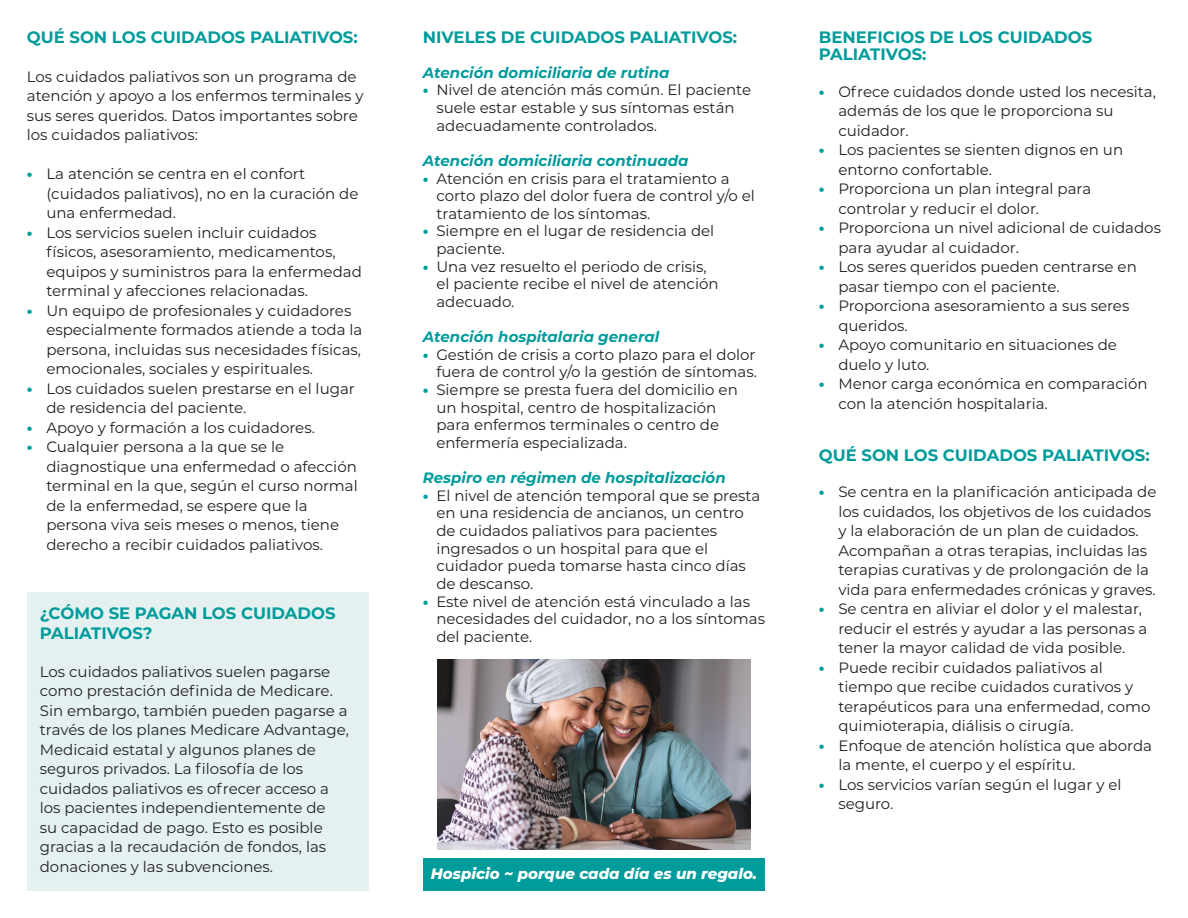
<style>
.page{position:relative;width:1188px;height:918px;background:#fff}
.page>*{position:absolute;margin:0;border:0;box-sizing:border-box;transform-origin:0 0}
.t1{font:700 16.5px/17.2px "Montserrat";color:#009b9b}
.t2{font:15px/19.5px "Montserrat";color:#231f20}
.t3{font:italic 700 15px "Montserrat";color:#009b9b}
.t4{font:italic 800 15px "Montserrat";color:#fff}
.s1{font-weight:800;color:#009b9b}
</style>
<div class="page">
<div style="left:423px;top:859px;width:342px;height:32px;background:#009b9b"></div>
<div style="left:27px;top:592px;width:342px;height:298px;background:#e5f1f1"></div>
<img style="left:437px;top:660px;width:313px;height:190px">
<p class="t1" style="left:27px;top:28px;width:332px">QUÉ SON LOS CUIDADOS PALIATIVOS:</p>
<p class="t2" style="left:27px;top:66px;width:338px">Los cuidados paliativos son un programa de atención y apoyo a los enfermos terminales y sus seres queridos. Datos importantes sobre los cuidados paliativos:</p>
<p class="t2" style="left:46px;top:164px;width:314px;text-indent:-20px"><span class="s1">•</span> La atención se centra en el confort (cuidados paliativos), no en la curación de una enfermedad.</p>
<p class="t2" style="left:46px;top:222px;width:317px;text-indent:-20px"><span class="s1">•</span> Los servicios suelen incluir cuidados físicos, asesoramiento, medicamentos, equipos y suministros para la enfermedad terminal y afecciones relacionadas.</p>
<p class="t2" style="left:46px;top:300px;width:318px;text-indent:-20px"><span class="s1">•</span> Un equipo de profesionales y cuidadores especialmente formados atiende a toda la persona, incluidas sus necesidades físicas, emocionales, sociales y espirituales.</p>
<p class="t2" style="left:46px;top:378px;width:310px;text-indent:-20px"><span class="s1">•</span> Los cuidados suelen prestarse en el lugar de residencia del paciente.</p>
<p class="t2" style="left:27px;top:417px;width:289px"><span class="s1">•</span> Apoyo y formación a los cuidadores.</p>
<p class="t2" style="left:46px;top:437px;width:313px;text-indent:-20px"><span class="s1">•</span> Cualquier persona a la que se le diagnostique una enfermedad o afección terminal en la que, según el curso normal de la enfermedad, se espere que la persona viva seis meses o menos, tiene derecho a recibir cuidados paliativos.</p>
<p class="t1" style="left:40px;top:603px;width:297px;line-height:19.8px">¿CÓMO SE PAGAN LOS CUIDADOS<br>PALIATIVOS?</p>
<p class="t2" style="left:40px;top:661px;width:311px">Los cuidados paliativos suelen pagarse como prestación definida de Medicare.<br>Sin embargo, también pueden pagarse a través de los planes Medicare Advantage, Medicaid estatal y algunos planes de seguros privados. La filosofía de los cuidados paliativos es ofrecer acceso a los pacientes independientemente de<br>su capacidad de pago. Esto es posible gracias a la recaudación de fondos, las donaciones y las subvenciones.</p>
<p class="t1" style="left:423px;top:28px;width:316px">NIVELES DE CUIDADOS PALIATIVOS:</p>
<p class="t3" style="left:423px;top:62px;width:248px">Atención domiciliaria de rutina</p>
<p class="t2" style="left:436px;top:81px;width:316px;line-height:17.7px;text-indent:-14px"><span class="s1">•</span> Nivel de atención más común. El paciente suele estar estable y sus síntomas están adecuadamente controlados.</p>
<p class="t3" style="left:423px;top:150px;width:267px">Atención domiciliaria continuada</p>
<p class="t2" style="left:436px;top:169px;width:320px;line-height:17.7px;text-indent:-14px"><span class="s1">•</span> Atención en crisis para el tratamiento a corto plazo del dolor fuera de control y/o el tratamiento de los síntomas.</p>
<p class="t2" style="left:436px;top:222px;width:279px;line-height:17.7px;text-indent:-14px"><span class="s1">•</span> Siempre en el lugar de residencia del paciente.</p>
<p class="t2" style="left:436px;top:257px;width:284px;line-height:17.7px;text-indent:-14px"><span class="s1">•</span> Una vez resuelto el periodo de crisis, el paciente recibe el nivel de atención adecuado.</p>
<p class="t3" style="left:423px;top:326px;width:238px">Atención hospitalaria general</p>
<p class="t2" style="left:423px;top:345px;width:336px;line-height:17.7px;text-align:right"><span class="s1">•</span> Gestión de crisis a corto plazo para el dolor fuera de control y/o la gestión de síntomas.</p>
<p class="t2" style="left:436px;top:380px;width:303px;line-height:17.7px;text-indent:-14px"><span class="s1">•</span> Siempre se presta fuera del domicilio en un hospital, centro de hospitalización para enfermos terminales o centro de enfermería especializada.</p>
<p class="t3" style="left:423px;top:467px;width:304px">Respiro en régimen de hospitalización</p>
<p class="t2" style="left:436px;top:486px;width:326px;line-height:17.7px;text-indent:-14px"><span class="s1">•</span> El nivel de atención temporal que se presta en una residencia de ancianos, un centro de cuidados paliativos para pacientes ingresados o un hospital para que el cuidador pueda tomarse hasta cinco días de descanso.</p>
<p class="t2" style="left:436px;top:592px;width:330px;line-height:17.7px;text-indent:-14px"><span class="s1">•</span> Este nivel de atención está vinculado a las necesidades del cuidador, no a los síntomas del paciente.</p>
<p class="t4" style="left:431px;top:863px;width:328px">Hospicio ~ porque cada día es un regalo.</p>
<p class="t1" style="left:819px;top:28px;width:275px">BENEFICIOS DE LOS CUIDADOS<br>PALIATIVOS:</p>
<p class="t2" style="left:838px;top:81px;width:319px;text-indent:-20px"><span class="s1">•</span> Ofrece cuidados donde usted los necesita, además de los que le proporciona su cuidador.</p>
<p class="t2" style="left:838px;top:140px;width:286px;text-indent:-20px"><span class="s1">•</span> Los pacientes se sienten dignos en un entorno confortable.</p>
<p class="t2" style="left:838px;top:179px;width:254px;text-indent:-20px"><span class="s1">•</span> Proporciona un plan integral para controlar y reducir el dolor.</p>
<p class="t2" style="left:838px;top:218px;width:324px;text-indent:-20px"><span class="s1">•</span> Proporciona un nivel adicional de cuidados para ayudar al cuidador.</p>
<p class="t2" style="left:838px;top:257px;width:300px;text-indent:-20px"><span class="s1">•</span> Los seres queridos pueden centrarse en pasar tiempo con el paciente.</p>
<p class="t2" style="left:838px;top:296px;width:292px;text-indent:-20px"><span class="s1">•</span> Proporciona asesoramiento a sus seres queridos.</p>
<p class="t2" style="left:838px;top:335px;width:280px;text-indent:-20px"><span class="s1">•</span> Apoyo comunitario en situaciones de duelo y luto.</p>
<p class="t2" style="left:838px;top:374px;width:311px;text-indent:-20px"><span class="s1">•</span> Menor carga económica en comparación con la atención hospitalaria.</p>
<p class="t1" style="left:819px;top:445px;width:332px">QUÉ SON LOS CUIDADOS PALIATIVOS:</p>
<p class="t2" style="left:838px;top:482px;width:320px;text-indent:-20px"><span class="s1">•</span> Se centra en la planificación anticipada de los cuidados, los objetivos de los cuidados y la elaboración de un plan de cuidados.<br>Acompañan a otras terapias, incluidas las terapias curativas y de prolongación de la vida para enfermedades crónicas y graves.</p>
<p class="t2" style="left:838px;top:599px;width:311px;text-indent:-20px"><span class="s1">•</span> Se centra en aliviar el dolor y el malestar, reducir el estrés y ayudar a las personas a tener la mayor calidad de vida posible.</p>
<p class="t2" style="left:838px;top:657px;width:314px;text-indent:-20px"><span class="s1">•</span> Puede recibir cuidados paliativos al tiempo que recibe cuidados curativos y terapéuticos para una enfermedad, como quimioterapia, diálisis o cirugía.</p>
<p class="t2" style="left:838px;top:735px;width:315px;text-indent:-20px"><span class="s1">•</span> Enfoque de atención holística que aborda la mente, el cuerpo y el espíritu.</p>
<p class="t2" style="left:838px;top:774px;width:285px;text-indent:-20px"><span class="s1">•</span> Los servicios varían según el lugar y el seguro.</p>
</div>
